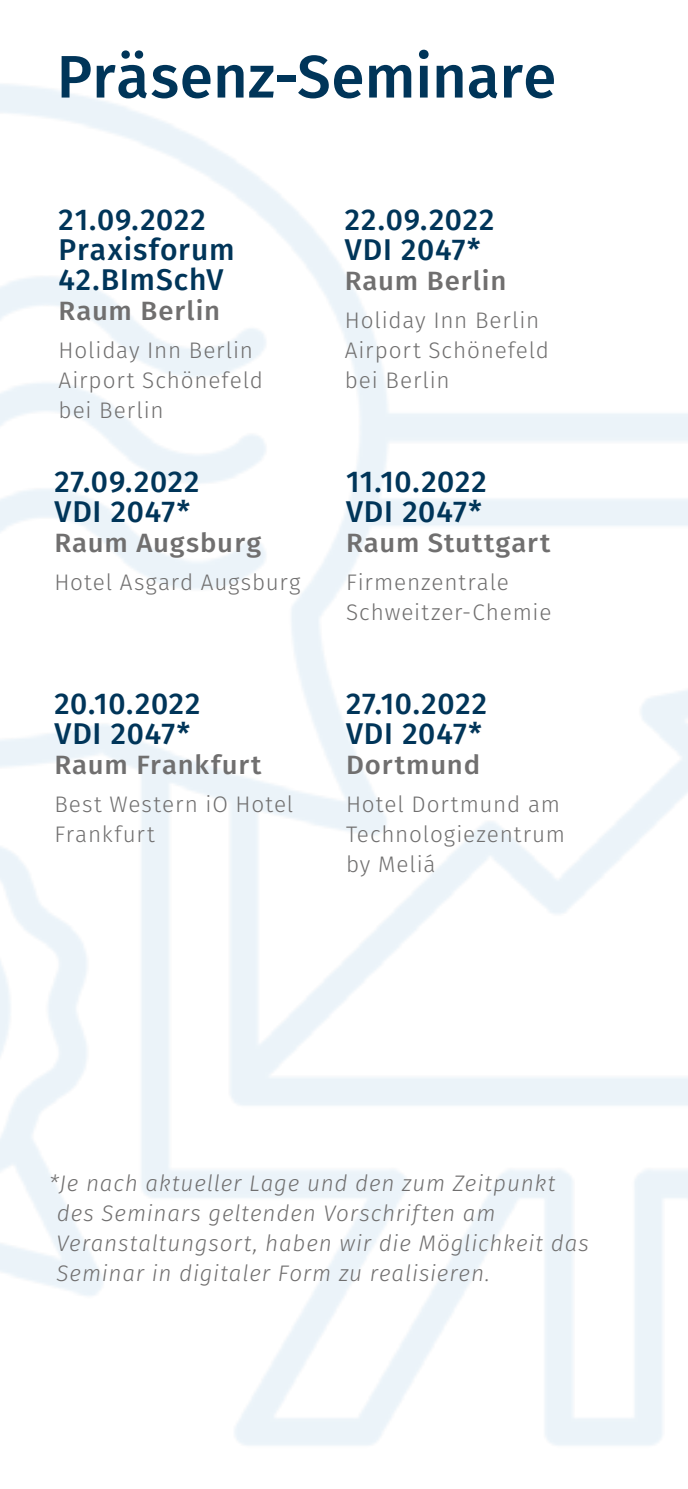
<style>
.page{position:relative;width:688px;height:1489px;background:#fff}
.page>*{position:absolute;margin:0;border:0;box-sizing:border-box;transform-origin:0 0}
.t1{font:500 60px "Fira Sans";color:#003559}
.t2{font:500 30px/30px "Fira Sans";letter-spacing:.025em;color:#003559}
.t3{font:500 26.5px "Fira Sans";letter-spacing:.035em;color:#706f6f;scale:1.04 1}
.t4{font:300 22.5px/30px "Fira Sans";letter-spacing:.04em;color:#706f6f}
.t5{font:italic 300 22.5px/30px "Fira Sans";letter-spacing:.035em;color:#706f6f}
</style>
<div class="page">
<h1 class="t1" style="left:57px;top:35px;width:501px">Präsenz-Seminare</h1>
<h2 class="t2" style="left:59px;top:207px;width:177px">21.09.2022<br>Praxisforum<br>42.BImSchV</h2>
<p class="t3" style="left:59px;top:292px;width:157px">Raum Berlin</p>
<p class="t4" style="left:59px;top:337px;width:206px">Holiday Inn Berlin<br>Airport Schönefeld bei Berlin</p>
<h2 class="t2" style="left:54px;top:469px;width:146px">27.09.2022<br>VDI 2047*</h2>
<p class="t3" style="left:54px;top:524px;width:200px">Raum Augsburg</p>
<p class="t4" style="left:54px;top:568px;width:247px">Hotel Asgard Augsburg</p>
<h2 class="t2" style="left:54px;top:690px;width:147px">20.10.2022<br>VDI 2047*</h2>
<p class="t3" style="left:54px;top:746px;width:201px">Raum Frankfurt</p>
<p class="t4" style="left:54px;top:790px;width:240px">Best Western iO Hotel<br>Frankfurt</p>
<h2 class="t2" style="left:345px;top:207px;width:151px">22.09.2022<br>VDI 2047*</h2>
<p class="t3" style="left:345px;top:262px;width:157px">Raum Berlin</p>
<p class="t4" style="left:345px;top:307px;width:206px">Holiday Inn Berlin<br>Airport Schönefeld bei Berlin</p>
<h2 class="t2" style="left:346px;top:469px;width:142px">11.10.2022<br>VDI 2047*</h2>
<p class="t3" style="left:346px;top:524px;width:198px">Raum Stuttgart</p>
<p class="t4" style="left:346px;top:568px;width:207px">Firmenzentrale<br>Schweitzer-Chemie</p>
<h2 class="t2" style="left:346px;top:690px;width:142px">27.10.2022<br>VDI 2047*</h2>
<p class="t3" style="left:346px;top:746px;width:130px">Dortmund</p>
<p class="t4" style="left:346px;top:790px;width:220px">Hotel Dortmund am<br>Technologiezentrum by Meliá</p>
<p class="t5" style="left:56px;top:1169px;width:533px;text-indent:-8px">*Je nach aktueller Lage und den zum Zeitpunkt des Seminars geltenden Vorschriften am Veranstaltungsort, haben wir die Möglichkeit das Seminar in digitaler Form zu realisieren.</p>
</div>
